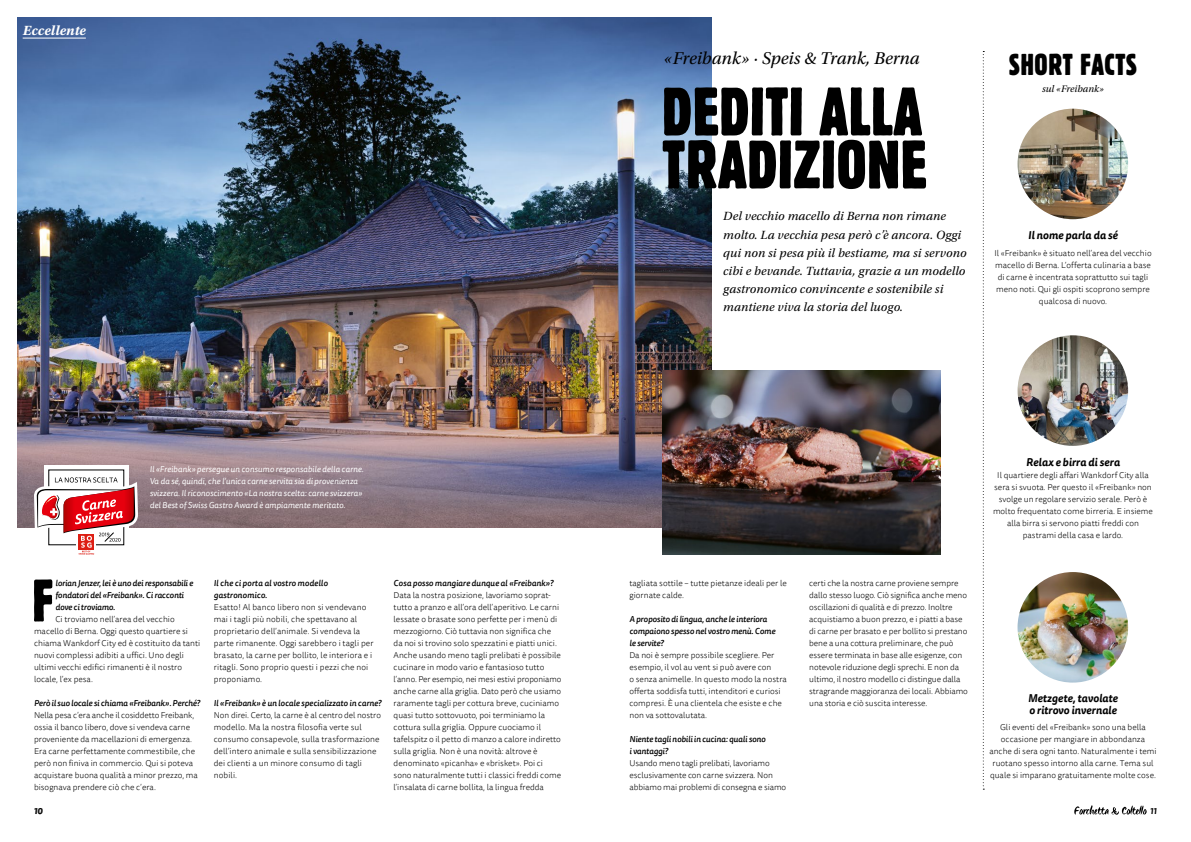
<style>
.page{position:relative;width:1191px;height:842px;background:#fff}
.page>*{position:absolute;margin:0;border:0;box-sizing:border-box;transform-origin:0 0}
.t1{font:68px/53px "Block BE Extra Cn";letter-spacing:.015em;color:#000}
.t2{font:59.4px "Block BE Extra Cn";color:#000}
.t3{font:30px "Block BE Extra Cn";letter-spacing:.025em;color:#000}
.t4{font:italic 18px "Utopia Std";color:#000}
.t5{font:italic 700 14px "Utopia Std";letter-spacing:.005em;color:#fff}
.t6{font:italic 12.5px/18px "Utopia Std";letter-spacing:.01em;color:#000}
.t7{font:italic 700 11px/12px "Tisa Sans OT";color:#000}
.t8{font:italic 10px "Utopia Std";color:#000}
.t9{font:300 8.5px/12px "Tisa Sans OT";color:#000}
.t10{font:italic 500 8.5px/12px "Tisa Sans OT";letter-spacing:-.01em;color:#000}
.t11{font:italic 8.5px/12px "Tisa Sans OT";color:#fff}
.t12{font:italic 500 8.5px/12px "Tisa Sans OT";letter-spacing:.01em;color:#000}
.t13{font:italic 700 8.5px "Tisa Sans OT";color:#000}
</style>
<div class="page">
<img style="left:17px;top:17px;width:694px;height:510px">
<img style="left:1017px;top:109px;width:111px;height:110px;border-radius:55px">
<img style="left:662px;top:370px;width:278px;height:184px">
<img style="left:1017px;top:572px;width:111px;height:111px;border-radius:55px">
<img style="left:1017px;top:335px;width:111px;height:111px;border-radius:55px">
<hr style="left:23px;top:38px;width:63px;height:1px;background:#fff">
<svg style="left:982px;top:51px;width:2px;height:739px"></svg>
<svg style="left:44px;top:465px;width:85px;height:84px"></svg>
<svg style="left:34px;top:477px;width:104px;height:78px"></svg>
<svg style="left:1074px;top:805px;width:72px;height:10px"></svg>
<h3 class="t5" style="left:23px;top:22px;width:65px">Eccellente</h3>
<p class="t11" style="left:150px;top:463px;width:215px">Il «Freibank» persegue un consumo responsabile della carne.<br>Va da sé, quindi, che l’unica carne servita sia di provenienza svizzera. Il riconoscimento «La nostra scelta: carne svizzera» del Best of Swiss Gastro Award è ampiamente meritato.</p>
<h2 class="t2" style="left:33px;top:567px;width:21px">F</h2>
<p class="t10" style="left:55px;top:577px;width:139px">lorian Jenzer, lei è uno dei responsabili e fondatori del «Freibank». Ci racconti dove ci troviamo.</p>
<p class="t9" style="left:34px;top:613px;width:168px;text-indent:21px">Ci troviamo nell’area del vecchio macello di Berna. Oggi questo quartiere si chiama Wankdorf City ed è costituito da tanti nuovi complessi adibiti a uffici. Uno degli ultimi vecchi edifici rimanenti è il nostro locale, l’ex pesa.</p>
<p class="t10" style="left:34px;top:697px;width:168px">Però il suo locale si chiama «Freibank». Perché?</p>
<p class="t9" style="left:34px;top:709px;width:165px">Nella pesa c’era anche il cosiddetto Freibank, ossia il banco libero, dove si vendeva carne proveniente da macellazioni di emergenza.<br>Era carne perfettamente commestibile, che però non finiva in commercio. Qui si poteva acquistare buona qualità a minor prezzo, ma bisognava prendere ciò che c’era.</p>
<p class="t12" style="left:214px;top:577px;width:116px">Il che ci porta al vostro modello gastronomico.</p>
<p class="t9" style="left:214px;top:601px;width:161px">Esatto! Al banco libero non si vendevano mai i tagli più nobili, che spettavano al proprietario dell’animale. Si vendeva la parte rimanente. Oggi sarebbero i tagli per brasato, la carne per bollito, le interiora e i ritagli. Sono proprio questi i pezzi che noi proponiamo.</p>
<p class="t10" style="left:214px;top:697px;width:169px">Il «Freibank» è un locale specializzato in carne?</p>
<p class="t9" style="left:214px;top:709px;width:169px">Non direi. Certo, la carne è al centro del nostro modello. Ma la nostra filosofia verte sul consumo consapevole, sulla trasformazione dell’intero animale e sulla sensibilizzazione dei clienti a un minore consumo di tagli nobili.</p>
<p class="t10" style="left:393px;top:577px;width:161px">Cosa posso mangiare dunque al «Freibank»?</p>
<p class="t9" style="left:393px;top:589px;width:169px">Data la nostra posizione, lavoriamo soprat&shy;tutto a pranzo e all’ora dell’aperitivo. Le carni lessate o brasate sono perfette per i menù di mezzogiorno. Ciò tuttavia non significa che da noi si trovino solo spezzatini e piatti unici.<br>Anche usando meno tagli prelibati è possibile cucinare in modo vario e fantasioso tutto l’anno. Per esempio, nei mesi estivi proponiamo anche carne alla griglia. Dato però che usiamo raramente tagli per cottura breve, cuciniamo quasi tutto sottovuoto, poi terminiamo la cottura sulla griglia. Oppure cuociamo il tafelspitz o il petto di manzo a calore indiretto sulla griglia. Non è una novità: altrove è denominato «picanha» e «brisket». Poi ci sono naturalmente tutti i classici freddi come l’insalata di carne bollita, la lingua fredda</p>
<h3 class="t4" style="left:664px;top:49px;width:257px">«Freibank» · Speis &amp; Trank, Berna</h3>
<h1 class="t1" style="left:662px;top:85px;width:266px">DEDITI ALLA<br>TRADIZIONE</h1>
<p class="t6" style="left:723px;top:208px;width:245px">Del vecchio macello di Berna non rimane molto. La vecchia pesa però c’è ancora. Oggi qui non si pesa più il bestiame, ma si servono cibi e bevande. Tuttavia, grazie a un modello gastronomico convincente e sostenibile si mantiene viva la storia del luogo.</p>
<h3 class="t3" style="left:1009px;top:47px;width:129px">SHORT FACTS</h3>
<p class="t8" style="left:1042px;top:84px;width:63px">sul «Freibank»</p>
<p class="t7" style="left:1028px;top:229px;width:91px">Il nome parla da sé</p>
<p class="t9" style="left:994px;top:247px;width:159px;text-align:center">Il «Freibank» è situato nell’area del vecchio macello di Berna. L’offerta culinaria a base di carne è incentrata soprattutto sui tagli meno noti. Qui gli ospiti scoprono sempre qualcosa di nuovo.</p>
<p class="t9" style="left:629px;top:577px;width:159px">tagliata sottile – tutte pietanze ideali per le giornate calde.</p>
<p class="t10" style="left:629px;top:613px;width:147px">A proposito di lingua, anche le interiora compaiono spesso nel vostro menù. Come le servite?</p>
<p class="t9" style="left:629px;top:649px;width:159px">Da noi è sempre possibile scegliere. Per esempio, il vol au vent si può avere con<br>o senza animelle. In questo modo la nostra offerta soddisfa tutti, intenditori e curiosi compresi. È una clientela che esiste e che non va sottovalutata.</p>
<p class="t10" style="left:629px;top:733px;width:138px">Niente tagli nobili in cucina: quali sono i vantaggi?</p>
<p class="t9" style="left:629px;top:757px;width:158px">Usando meno tagli prelibati, lavoriamo esclusivamente con carne svizzera. Non abbiamo mai problemi di consegna e siamo</p>
<p class="t9" style="left:809px;top:577px;width:160px">certi che la nostra carne proviene sempre dallo stesso luogo. Ciò significa anche meno oscillazioni di qualità e di prezzo. Inoltre acquistiamo a buon prezzo, e i piatti a base di carne per brasato e per bollito si prestano bene a una cottura preliminare, che può essere terminata in base alle esigenze, con notevole riduzione degli sprechi. E non da ultimo, il nostro modello ci distingue dalla stragrande maggioranza dei locali. Abbiamo una storia e ciò suscita interesse.</p>
<p class="t7" style="left:1026px;top:456px;width:95px">Relax e birra di sera</p>
<p class="t9" style="left:993px;top:469px;width:161px;text-align:center">Il quartiere degli affari Wankdorf City alla sera si svuota. Per questo il «Freibank» non svolge un regolare servizio serale. Però è molto frequentato come birreria. E insieme alla birra si servono piatti freddi con pastrami della casa e lardo.</p>
<p class="t7" style="left:1028px;top:693px;width:91px">Metzgete, tavolate o ritrovo invernale</p>
<p class="t9" style="left:989px;top:721px;width:169px;text-align:center">Gli eventi del «Freibank» sono una bella occasione per mangiare in abbondanza anche di sera ogni tanto. Naturalmente i temi ruotano spesso intorno alla carne. Tema sul quale si imparano gratuitamente molte cose.</p>
<p class="t13" style="left:34px;top:806px;width:10px">10</p>
<p class="t13" style="left:1150px;top:806px;width:8px">11</p>
</div>
